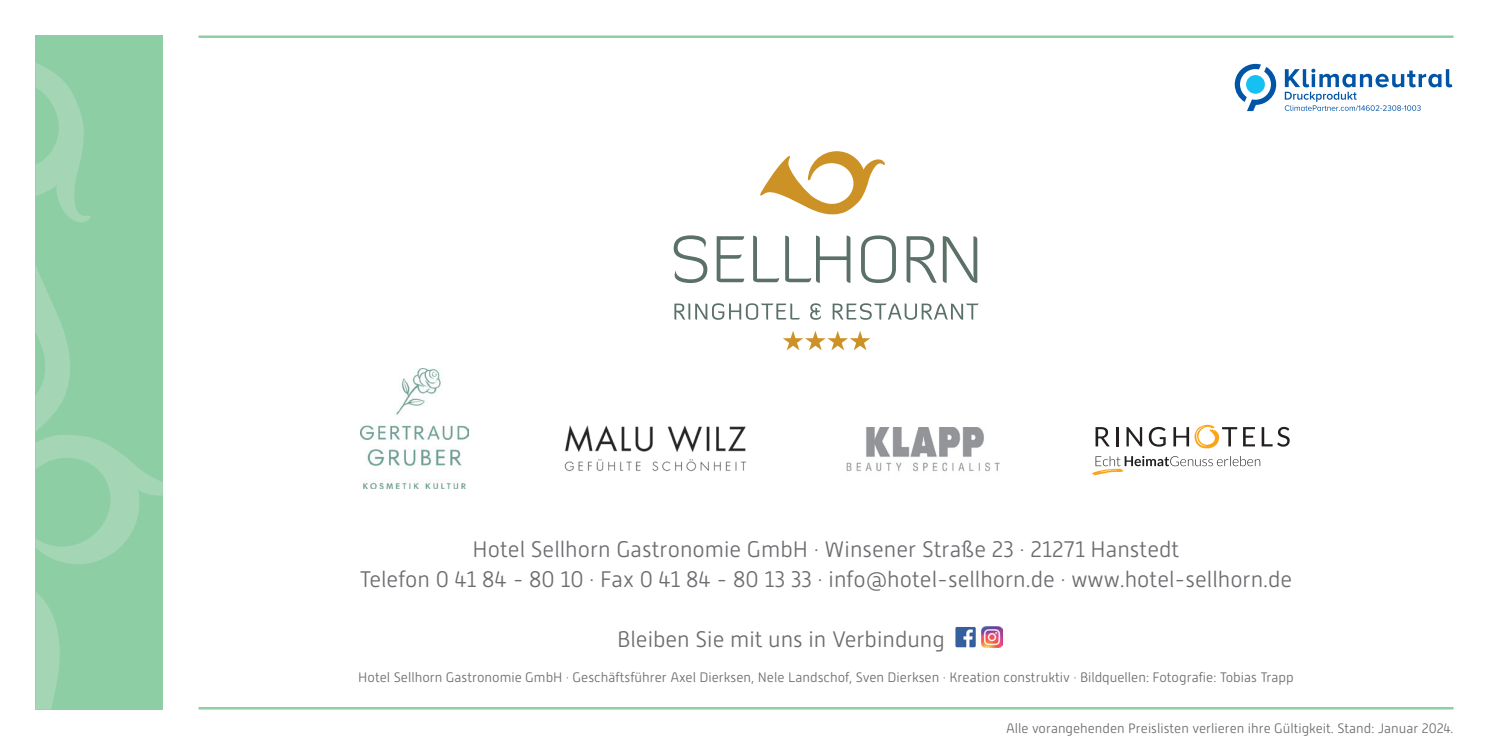
<style>
.page{position:relative;width:1489px;height:745px;background:#fff}
.page>*{position:absolute;margin:0;border:0;box-sizing:border-box;transform-origin:0 0}
.t1{font:300 22.5px/30px "Alwyn New Rounded";color:#6c6d70;text-align:center}
.t2{font:300 13.75px "Alwyn New Rounded";color:#6c6d70}
.t3{font:300 13.5px "Alwyn New Rounded";color:#6c6d70}
</style>
<div class="page">
<div style="left:35px;top:35px;width:128px;height:674px;background:#8dcea5"></div>
<svg style="left:35px;top:63px;width:55px;height:159px"></svg>
<svg style="left:35px;top:265px;width:128px;height:299px"></svg>
<svg style="left:35px;top:592px;width:25px;height:117px"></svg>
<hr style="left:198px;top:35px;width:1255px;height:3px;background:#8dcea5">
<hr style="left:198px;top:706px;width:1255px;height:3px;background:#8dcea5">
<svg style="left:760px;top:151px;width:125px;height:64px"></svg>
<svg style="left:673px;top:235px;width:304px;height:48px"></svg>
<svg style="left:674px;top:303px;width:304px;height:16px"></svg>
<svg style="left:783px;top:331px;width:87px;height:19px"></svg>
<img style="left:955px;top:627px;width:20px;height:20px">
<svg style="left:1092px;top:455px;width:168px;height:20px"></svg>
<svg style="left:1095px;top:427px;width:14px;height:19px"></svg>
<hr style="left:1115px;top:427px;width:3px;height:19px;background:#231f20">
<svg style="left:1126px;top:427px;width:16px;height:19px"></svg>
<svg style="left:1148px;top:426px;width:17px;height:20px"></svg>
<svg style="left:1173px;top:427px;width:15px;height:19px"></svg>
<svg style="left:1261px;top:426px;width:28px;height:20px"></svg>
<svg style="left:1194px;top:424px;width:60px;height:24px"></svg>
<img style="left:846px;top:427px;width:154px;height:45px">
<img style="left:564px;top:425px;width:183px;height:47px">
<img style="left:360px;top:368px;width:108px;height:120px">
<img style="left:981px;top:626px;width:21px;height:21px">
<svg style="left:1234px;top:64px;width:219px;height:47px"></svg>
<p class="t1" style="left:359px;top:533px;width:934px">Hotel Sellhorn Gastronomie GmbH · Winsener Straße 23 · 21271 Hanstedt<br>Telefon 0 41 84 - 80 10 · Fax 0 41 84 - 80 13 33 · info@hotel-sellhorn.de · www.hotel-sellhorn.de</p>
<p class="t1" style="left:617px;top:623px;width:329px">Bleiben Sie mit uns in Verbindung</p>
<p class="t2" style="left:358px;top:669px;width:936px">Hotel Sellhorn Gastronomie GmbH · Geschäftsführer Axel Dierksen, Nele Landschof, Sven Dierksen · Kreation construktiv · Bildquellen: Fotografie: Tobias Trapp</p>
<p class="t3" style="left:1005px;top:720px;width:449px">Alle vorangehenden Preislisten verlieren ihre Gültigkeit. Stand: Januar 2024.</p>
</div>
